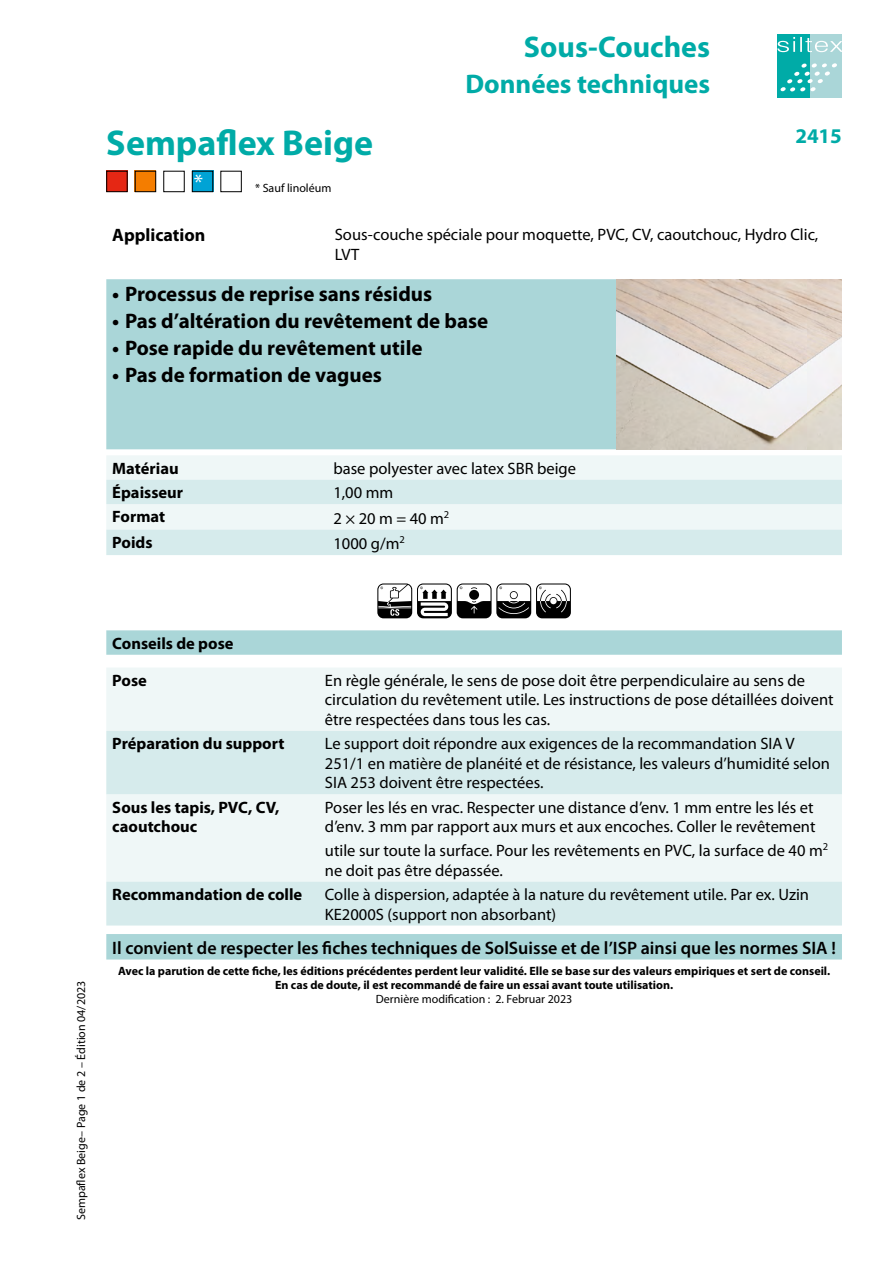
<style>
.page{position:relative;width:893px;height:1263px;background:#fff}
.page>*{position:absolute;margin:0;border:0;box-sizing:border-box;transform-origin:0 0}
.t1{font:700 36px "Myriad Pro";color:#00aba7}
.t2{font:700 30px "Myriad Pro";color:#00aba7}
.t3{font:700 27px "Myriad Pro";color:#00aba7}
.t4{font:700 21px "Myriad Pro";color:#000}
.t5{font:700 21px "Myriad Pro";color:#00aba7}
.t6{font:600 18px "Myriad Pro";color:#000}
.t7{font:700 18px "Myriad Pro";color:#000}
.t8{font:16.5px/19.5px "Myriad Pro";color:#000}
.t9{font:700 16.5px/19.5px "Myriad Pro";color:#000}
.t10{font:700 12px/14.2px "Myriad Pro";color:#000;text-align:center}
.t11{font:12px "Myriad Pro";color:#000}
</style>
<div class="page">
<div style="left:778px;top:34px;width:33px;height:64px;background:#00aba7"></div>
<div style="left:811px;top:34px;width:31px;height:64px;background:#aad6d8"></div>
<svg style="left:778px;top:37px;width:64px;height:15px"></svg>
<svg style="left:780px;top:63px;width:57px;height:28px"></svg>
<div style="left:106px;top:279px;width:511px;height:170px;background:#aad6d8"></div>
<img style="left:617px;top:279px;width:225px;height:170px">
<div style="left:106px;top:455px;width:736px;height:25px;background:#eff7f7"></div>
<svg style="left:106px;top:480px;width:736px;height:75px;fill:#d6ebec"></svg>
<svg style="left:377px;top:583px;width:194px;height:35px"></svg>
<svg style="left:106px;top:630px;width:736px;height:329px;fill:#aad6d8"></svg>
<div style="left:106px;top:667px;width:736px;height:64px;background:#eff7f7"></div>
<svg style="left:106px;top:731px;width:736px;height:194px;fill:#d6ebec"></svg>
<div style="left:106px;top:171px;width:22px;height:21px;background:#e52714"></div>
<div style="left:106px;top:171px;width:22px;height:21px;border:1px solid #000"></div>
<div style="left:135px;top:171px;width:21px;height:21px;background:#f47d00"></div>
<div style="left:135px;top:171px;width:21px;height:21px;border:1px solid #000"></div>
<div style="left:163px;top:171px;width:22px;height:21px;border:1px solid #000"></div>
<div style="left:192px;top:171px;width:21px;height:21px;background:#00a3d5"></div>
<div style="left:192px;top:171px;width:21px;height:21px;border:1px solid #000"></div>
<div style="left:220px;top:171px;width:22px;height:21px;border:1px solid #000"></div>
<h2 class="t2" style="left:524px;top:27px;width:188px">Sous-Couches</h2>
<h3 class="t3" style="left:465px;top:66px;width:246px">Données techniques</h3>
<h1 class="t1" style="left:106px;top:119px;width:268px">Sempaflex Beige</h1>
<p class="t5" style="left:795px;top:123px;width:48px">2415</p>
<p class="t11" style="left:194px;top:181px;width:139px"><sup>*</sup> * Sauf linoléum</p>
<p class="t7" style="left:112px;top:224px;width:95px">Application</p>
<p class="t8" style="left:335px;top:225px;width:485px">Sous-couche spéciale pour moquette, PVC, CV, caoutchouc, Hydro Clic,<br>LVT</p>
<p class="t4" style="left:112px;top:280px;width:321px">• Processus de reprise sans résidus</p>
<p class="t4" style="left:112px;top:307px;width:378px">• Pas d’altération du revêtement de base</p>
<p class="t4" style="left:112px;top:334px;width:312px">• Pose rapide du revêtement utile</p>
<p class="t4" style="left:112px;top:361px;width:271px">• Pas de formation de vagues</p>
<p class="t9" style="left:112px;top:458px;width:68px">Matériau</p>
<p class="t8" style="left:333px;top:458px;width:244px">base polyester avec latex SBR beige</p>
<p class="t9" style="left:112px;top:482px;width:72px">Épaisseur</p>
<p class="t8" style="left:333px;top:482px;width:61px">1,00 mm</p>
<p class="t9" style="left:112px;top:507px;width:54px">Format</p>
<p class="t8" style="left:333px;top:508px;width:117px">2 × 20 m = 40 m<sup>2</sup></p>
<p class="t9" style="left:112px;top:532px;width:42px">Poids</p>
<p class="t8" style="left:333px;top:533px;width:73px">1000 g/m<sup>2</sup></p>
<p class="t11" style="left:74px;top:1220px;width:241px;rotate:-90deg">Sempaflex Beige– Page 1 de 2 – Édition 04/2023</p>
<p class="t9" style="left:112px;top:633px;width:123px">Conseils de pose</p>
<p class="t9" style="left:112px;top:670px;width:36px">Pose</p>
<p class="t8" style="left:325px;top:670px;width:510px">En règle générale, le sens de pose doit être perpendiculaire au sens de circulation du revêtement utile. Les instructions de pose détaillées doivent être respectées dans tous les cas.</p>
<p class="t9" style="left:112px;top:733px;width:174px">Préparation du support</p>
<p class="t8" style="left:325px;top:734px;width:507px">Le support doit répondre aux exigences de la recommandation SIA V<br>251/1 en matière de planéité et de résistance, les valeurs d’humidité selon<br>SIA 253 doivent être respectées.</p>
<p class="t9" style="left:112px;top:797px;width:169px">Sous les tapis, PVC, CV, caoutchouc</p>
<p class="t8" style="left:325px;top:797px;width:492px">Poser les lés en vrac. Respecter une distance d’env. 1 mm entre les lés et d’env. 3 mm par rapport aux murs et aux encoches. Coller le revêtement</p>
<p class="t8" style="left:325px;top:841px;width:505px">utile sur toute la surface. Pour les revêtements en PVC, la surface de 40 m<sup>2 </sup>ne doit pas être dépassée.</p>
<p class="t9" style="left:112px;top:884px;width:191px">Recommandation de colle</p>
<p class="t8" style="left:325px;top:884px;width:486px">Colle à dispersion, adaptée à la nature du revêtement utile. Par ex. Uzin<br>KE2000S (support non absorbant)</p>
<p class="t6" style="left:112px;top:936px;width:725px">Il convient de respecter les fiches techniques de SolSuisse et de l’ISP ainsi que les normes SIA !</p>
<p class="t10" style="left:118px;top:963px;width:714px">Avec la parution de cette fiche, les éditions précédentes perdent leur validité. Elle se base sur des valeurs empiriques et sert de conseil.<br>En cas de doute, il est recommandé de faire un essai avant toute utilisation.</p>
<p class="t11" style="left:376px;top:991px;width:198px">Dernière modification : 2. Februar 2023</p>
</div>
